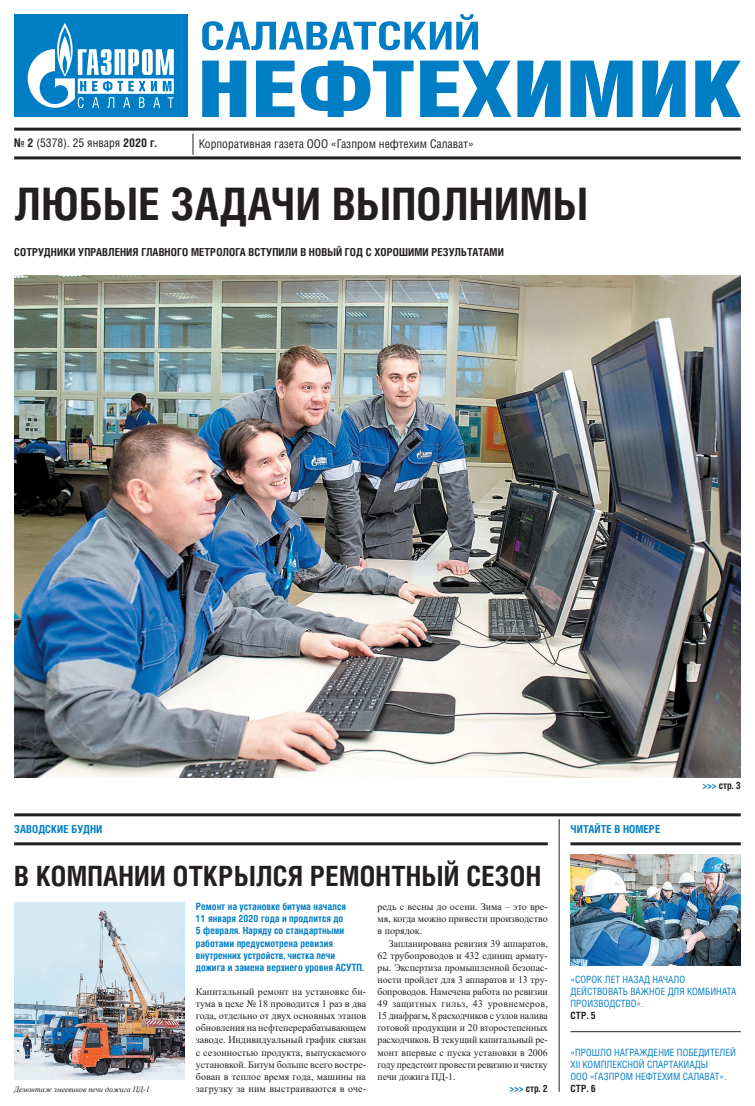
<style>
.page{position:relative;width:755px;height:1106px;background:#fff}
.page>*{position:absolute;margin:0;border:0;box-sizing:border-box;transform-origin:0 0}
.t1{font:700 44.8px "Helios Cond";letter-spacing:.01em;color:#231f20}
.t2{font:700 27.9px "Helios Cond";letter-spacing:.01em;color:#231f20}
.t3{font:12px "Helios Cond";color:#231f20}
.t4{font:700 11px "Helios Cond";letter-spacing:.01em;color:#231f20}
.t5{font:700 11px "Helios Cond";letter-spacing:.01em;color:#007ec5}
.t6{font:10px/12.1px "Times New Roman";color:#231f20;text-align:justify}
.t7{font:700 10px/12.1px "Helios Cond";color:#007ec5}
.t8{font:10px/12.1px "Helios Cond";letter-spacing:.005em;color:#007ec5}
.t9{font:700 10px "Helios Cond";letter-spacing:.005em;color:#231f20}
.t10{font:italic 8px "Times New Roman";letter-spacing:-.005em;color:#231f20}
.s1{font-weight:700}
.s2{color:#007ec5}
</style>
<div class="page">
<hr style="left:14px;top:128px;width:726px;height:3px;background:#231f20">
<svg style="left:193px;top:134px;width:1px;height:21px"></svg>
<div style="left:14px;top:14px;width:173px;height:103px;background:#007ec5"></div>
<svg style="left:28px;top:23px;width:146px;height:85px"></svg>
<svg style="left:202px;top:14px;width:275px;height:36px"></svg>
<svg style="left:202px;top:61px;width:44px;height:56px"></svg>
<svg style="left:256px;top:61px;width:38px;height:56px"></svg>
<svg style="left:300px;top:61px;width:113px;height:56px"></svg>
<svg style="left:420px;top:61px;width:91px;height:56px"></svg>
<svg style="left:517px;top:61px;width:43px;height:56px;background:#2892ce"></svg>
<svg style="left:570px;top:61px;width:62px;height:56px"></svg>
<svg style="left:642px;top:61px;width:43px;height:56px;background:#2791cd"></svg>
<svg style="left:695px;top:61px;width:45px;height:56px"></svg>
<hr style="left:14px;top:156px;width:726px;height:3px;background:#231f20">
<img style="left:14px;top:276px;width:726px;height:501px">
<hr style="left:14px;top:813px;width:726px;height:3px;background:#231f20">
<hr style="left:14px;top:842px;width:533px;height:3px;background:#231f20">
<img style="left:14px;top:902px;width:170px;height:177px">
<img style="left:570px;top:854px;width:170px;height:111px">
<hr style="left:558px;top:819px;width:1px;height:272px;background:#231f20">
<hr style="left:570px;top:1031px;width:170px;height:1px;background:#231f20">
<hr style="left:570px;top:842px;width:170px;height:3px;background:#231f20">
<p class="t3" style="left:14px;top:136px;width:144px"><span class="s1">№ 2</span> (5378). 25 января <span class="s1">2020 г.</span></p>
<p class="t3" style="left:198px;top:136px;width:276px">Корпоративная газета ООО «Газпром нефтехим Салават»</p>
<h1 class="t1" style="left:14px;top:173px;width:574px">ЛЮБЫЕ ЗАДАЧИ ВЫПОЛНИМЫ</h1>
<p class="t4" style="left:14px;top:245px;width:490px">СОТРУДНИКИ УПРАВЛЕНИЯ ГЛАВНОГО МЕТРОЛОГА ВСТУПИЛИ В НОВЫЙ ГОД С ХОРОШИМИ РЕЗУЛЬТАТАМИ</p>
<p class="t5" style="left:14px;top:822px;width:90px">ЗАВОДСКИЕ БУДНИ</p>
<p class="t5" style="left:570px;top:822px;width:91px">ЧИТАЙТЕ В НОМЕРЕ</p>
<h2 class="t2" style="left:14px;top:857px;width:528px">В КОМПАНИИ ОТКРЫЛСЯ РЕМОНТНЫЙ СЕЗОН</h2>
<p class="t9" style="left:702px;top:778px;width:40px"><span class="s2">&gt;&gt;&gt;</span> стр. 3</p>
<p class="t10" style="left:14px;top:1083px;width:137px">Демонтаж змеевиков печи дожига ПД-1</p>
<p class="t7" style="left:196px;top:900px;width:169px">Ремонт на установке битума начался<br>11 января 2020 года и продлится до<br>5 февраля. Наряду со стандартными работами предусмотрена ревизия внутренних устройств, чистка печи дожига и замена верхнего уровня АСУТП.</p>
<p class="t6" style="left:196px;top:985px;width:172px">Капитальный ремонт на установке би&shy;тума в цехе № 18 проводится 1 раз в два года, отдельно от двух основных этапов обновления на нефтеперерабатывающем заводе. Индивидуальный график связан с сезонностью продукта, выпускаемого установкой. Битум больше всего востре&shy;бован в теплое время года, машины на загрузку за ним выстраиваются в оче-</p>
<p class="t6" style="left:377px;top:900px;width:172px">редь с весны до осени. Зима – это вре&shy;мя, когда можно привести производство в порядок.</p>
<p class="t6" style="left:377px;top:936px;width:172px;text-indent:11px">Запланирована ревизия 39 аппаратов, 62 трубопроводов и 432 единиц армату&shy;ры. Экспертиза промышленной безопас&shy;ности пройдет для 3 аппаратов и 13 тру&shy;бопроводов. Намечена работа по ревизии 49 защитных гильз, 43 уровнемеров, 15 диафрагм, 8 расходчиков с узлов налива готовой продукции и 20 второстепенных расходчиков. В текущий капитальный ре&shy;монт впервые с пуска установки в 2006 году предстоит провести ревизию и чистку печи дожига ПД-1.</p>
<p class="t9" style="left:509px;top:1081px;width:40px"><span class="s2">&gt;&gt;&gt;</span> стр. 2</p>
<p class="t8" style="left:570px;top:973px;width:167px">«СОРОК ЛЕТ НАЗАД НАЧАЛО<br>ДЕЙСТВОВАТЬ ВАЖНОЕ ДЛЯ КОМБИНАТА<br>ПРОИЗВОДСТВО».</p>
<p class="t9" style="left:570px;top:1008px;width:27px">СТР. 5</p>
<p class="t8" style="left:570px;top:1045px;width:167px">«ПРОШЛО НАГРАЖДЕНИЕ ПОБЕДИТЕЛЕЙ<br>XII КОМПЛЕКСНОЙ СПАРТАКИАДЫ<br>ООО «ГАЗПРОМ НЕФТЕХИМ САЛАВАТ».</p>
<p class="t9" style="left:570px;top:1081px;width:27px">СТР. 6</p>
</div>
